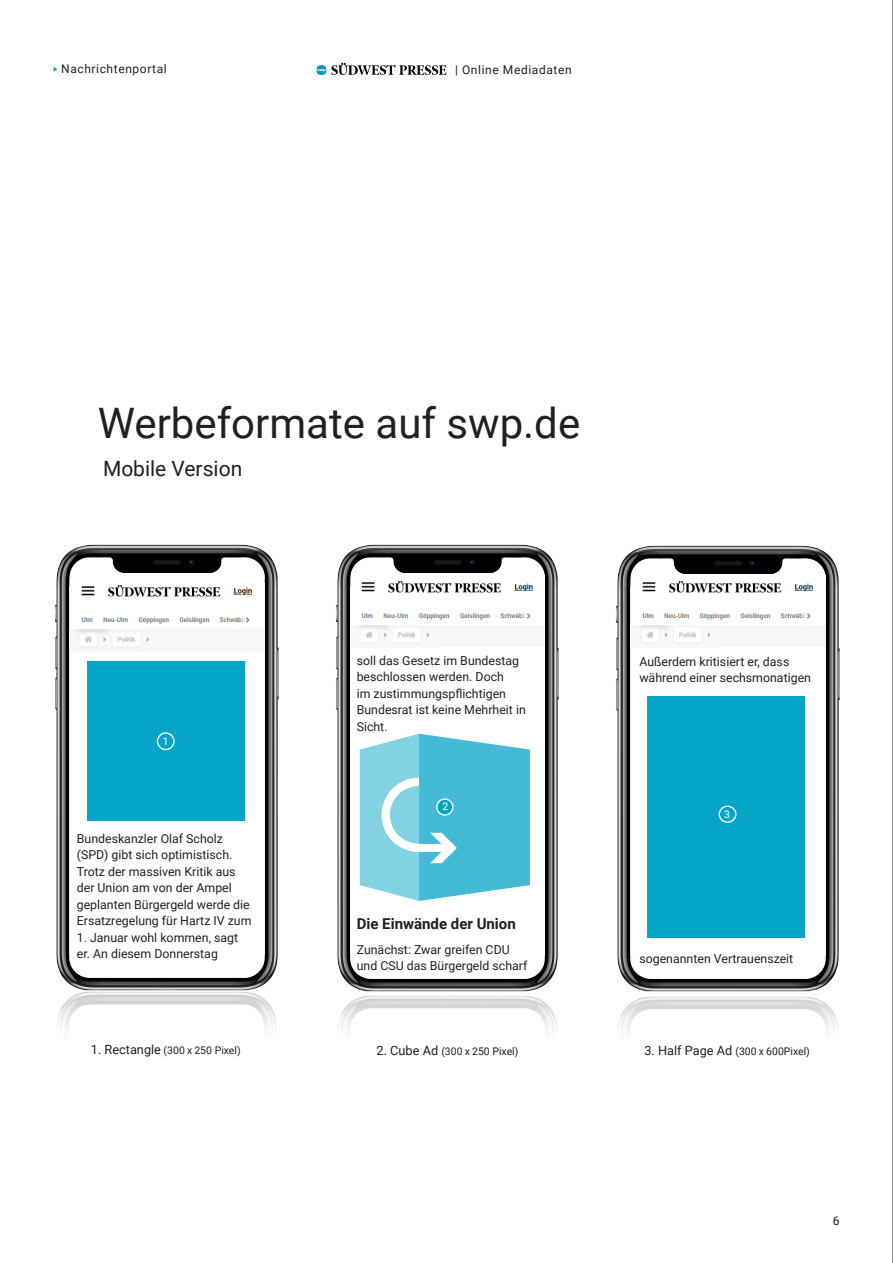
<style>
.page{position:relative;width:893px;height:1263px;background:#fff}
.page>*{position:absolute;margin:0;border:0;box-sizing:border-box;transform-origin:0 0}
.SWP_Headline_28{font:42px "Roboto";color:#231f20}
.SWP_Headline_14{font:21px "Roboto";color:#231f20}
.SWP_Fließtext_8_5{font:700 15px "Roboto";color:#231f20}
.SWP_Fließtext_8_5-2{font:12.3px/16.5px "Roboto";color:#231f20}
.t1{font:12px "Roboto";letter-spacing:.05em;color:#231f20}
.SWP_Fließtext_8_5-3{font:10.5px "Roboto";color:#231f20}
.t2{font:10.5px "Roboto";color:#fff}
.s1{font-size:12.75px}
</style>
<div class="page">
<img style="left:55px;top:544px;width:223px;height:485px">
<img style="left:336px;top:545px;width:223px;height:485px">
<div style="left:77px;top:831px;width:175px;height:128px;background:#fff"></div>
<div style="left:357px;top:652px;width:175px;height:316px;background:#fff"></div>
<div style="left:87px;top:662px;width:157px;height:159px;background:#05a5c8"></div>
<svg style="left:360px;top:734px;width:170px;height:167px;background:#70cbdf"></svg>
<svg style="left:437px;top:799px;width:16px;height:16px"></svg>
<div style="left:439px;top:802px;width:13px;height:9px;background:#05a5c8"></div>
<div style="left:436px;top:798px;width:17px;height:18px;border:1px solid #fff;border-radius:50%"></div>
<img style="left:616px;top:545px;width:223px;height:486px">
<div style="left:639px;top:653px;width:176px;height:319px;background:#fff"></div>
<div style="left:647px;top:696px;width:158px;height:242px;background:#05a5c8"></div>
<svg style="left:719px;top:806px;width:17px;height:16px"></svg>
<div style="left:719px;top:805px;width:17px;height:18px;border:1px solid #fff;border-radius:50%"></div>
<svg style="left:157px;top:733px;width:17px;height:16px"></svg>
<div style="left:157px;top:732px;width:18px;height:18px;border:1px solid #fff;border-radius:50%"></div>
<div style="left:69px;top:629px;width:195px;height:22px;background:#f7f7f7"></div>
<img style="left:85px;top:636px;width:64px;height:6px">
<div style="left:75px;top:625px;width:37px;height:10px;background:#ebebeb"></div>
<img style="left:72px;top:580px;width:192px;height:49px">
<div style="left:350px;top:624px;width:195px;height:23px;background:#f7f7f7"></div>
<img style="left:366px;top:632px;width:63px;height:6px">
<div style="left:356px;top:620px;width:37px;height:11px;background:#231f20;opacity:.4"></div>
<img style="left:353px;top:575px;width:191px;height:49px">
<div style="left:630px;top:624px;width:195px;height:23px;background:#f7f7f7"></div>
<img style="left:647px;top:632px;width:63px;height:6px">
<div style="left:636px;top:620px;width:37px;height:11px;background:#231f20;opacity:.4"></div>
<img style="left:633px;top:575px;width:192px;height:49px">
<svg style="left:331px;top:63px;width:116px;height:12px"></svg>
<div style="left:317px;top:65px;width:9px;height:10px;background:#0099b8;border-radius:50%"></div>
<svg style="left:317px;top:69px;width:8px;height:3px"></svg>
<hr style="left:892px;top:0;width:1px;height:1263px;background:#231f20">
<p class="t1" style="left:61px;top:60px;width:107px">Nachrichtenportal</p>
<p class="t1" style="left:455px;top:62px;width:118px">| Online Mediadaten</p>
<p class="SWP_Headline_28" style="left:98px;top:394px;width:484px">Werbeformate auf swp.de</p>
<p class="SWP_Headline_14" style="left:103px;top:454px;width:141px">Mobile Version</p>
<p class="t2" style="left:163px;top:734px;width:7px">1</p>
<p class="SWP_Fließtext_8_5-2" style="left:77px;top:830px;width:176px">Bundeskanzler Olaf Scholz (SPD) gibt sich optimistisch.<br>Trotz der massiven Kritik aus der Union am von der Ampel geplanten Bürgergeld werde die<br>Ersatzregelung für Hartz IV zum</p>
<p class="SWP_Fließtext_8_5-2" style="left:77px;top:929px;width:163px">1. Januar wohl kommen, sagt er. An diesem Donnerstag</p>
<p class="SWP_Fließtext_8_5-2" style="left:357px;top:651px;width:171px">soll das Gesetz im Bundestag beschlossen werden. Doch<br>im zustimmungspflichtigen<br>Bundesrat ist keine Mehrheit in<br>Sicht.</p>
<p class="t2" style="left:442px;top:799px;width:7px">2</p>
<p class="SWP_Fließtext_8_5" style="left:357px;top:913px;width:161px">Die Einwände der Union</p>
<p class="SWP_Fließtext_8_5-2" style="left:357px;top:940px;width:172px">Zunächst: Zwar greifen CDU und CSU das Bürgergeld scharf</p>
<p class="SWP_Fließtext_8_5-3" style="left:91px;top:1043px;width:151px"><span class="s1">1. Rectangle</span> (300 x 250 Pixel)</p>
<p class="SWP_Fließtext_8_5-3" style="left:377px;top:1043px;width:143px"><span class="s1">2. Cube Ad</span> (300 x 250 Pixel)</p>
<p class="SWP_Fließtext_8_5-2" style="left:639px;top:652px;width:173px">Außerdem kritisiert er, dass während einer sechsmonatigen</p>
<p class="t2" style="left:724px;top:806px;width:7px">3</p>
<p class="SWP_Fließtext_8_5-2" style="left:639px;top:949px;width:155px">sogenannten Vertrauenszeit</p>
<p class="SWP_Fließtext_8_5-3" style="left:644px;top:1043px;width:167px"><span class="s1">3. Half Page Ad</span> (300 x 600Pixel)</p>
<p class="t1" style="left:833px;top:1212px;width:8px">6</p>
</div>
